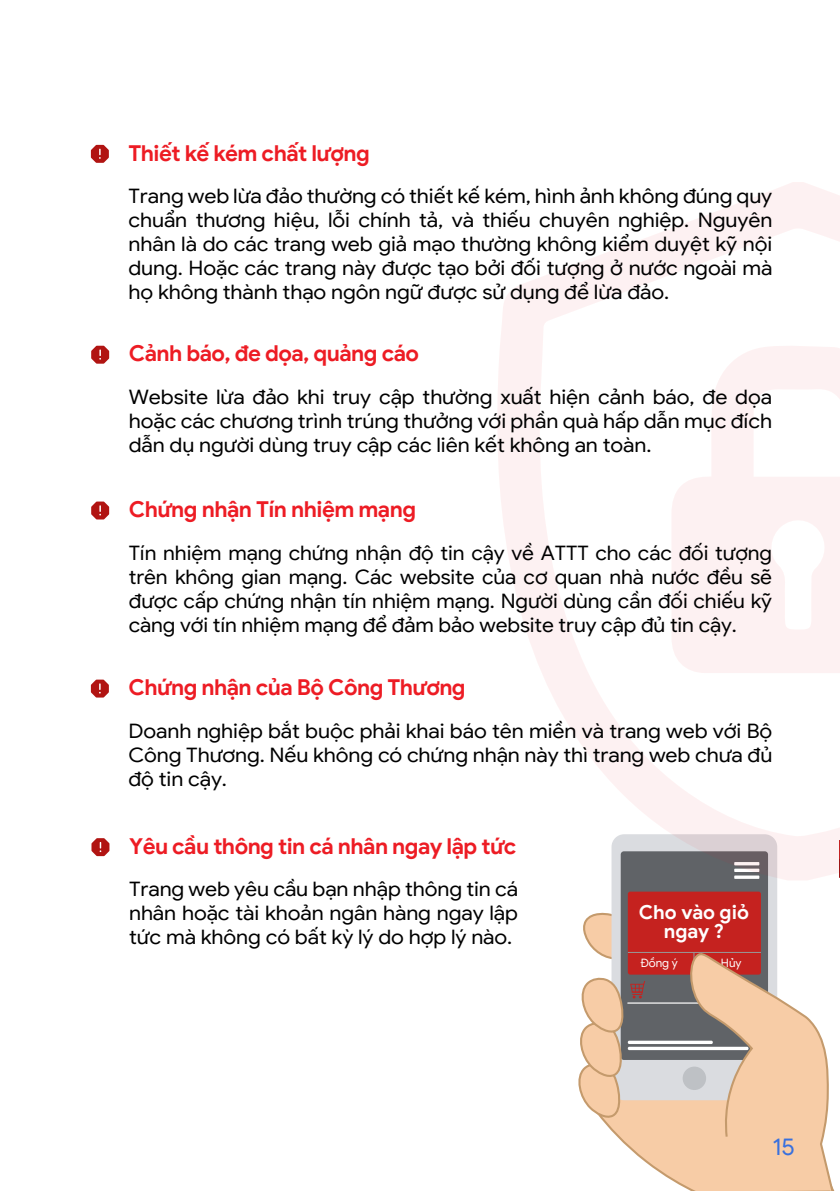
<style>
.page{position:relative;width:840px;height:1191px;background:#fff}
.page>*{position:absolute;margin:0;border:0;box-sizing:border-box;transform-origin:0 0}
.t1{font:24px "Google Sans";color:#3870de}
.t2{font:700 22px "Google Sans";letter-spacing:-.025em;color:#ed1c24}
.t3{font:20px/24px "Google Sans";letter-spacing:-.005em;color:#000;text-align:justify;scale:1.07 1}
.t4{font:20px/24px "Google Sans";letter-spacing:-.005em;color:#000;text-align:justify;scale:1.05 1}
.t5{font:700 19.4px/19.4px "Google Sans";letter-spacing:-.005em;color:#fff;text-align:center}
.t6{font:11.6px "Google Sans";color:#fff}
</style>
<div class="page">
<svg style="left:601px;top:1100px;width:234px;height:91px"></svg>
<svg style="left:583px;top:912px;width:28px;height:47px"></svg>
<div style="left:611px;top:834px;width:165px;height:266px;background:#dadce0;border-radius:13px"></div>
<div style="left:620px;top:851px;width:147px;height:209px;background:#606367;border-radius:3px"></div>
<svg style="left:682px;top:1066px;width:23px;height:24px"></svg>
<svg style="left:627px;top:1040px;width:85px;height:4px"></svg>
<svg style="left:627px;top:1046px;width:121px;height:4px"></svg>
<hr style="left:627px;top:1002px;width:133px;height:1px;background:#fff">
<div style="left:627px;top:891px;width:133px;height:83px;background:#c5221f;border-radius:2px"></div>
<hr style="left:627px;top:952px;width:133px;height:1px;background:#989898">
<svg style="left:685px;top:952px;width:149px;height:239px"></svg>
<svg style="left:578px;top:975px;width:66px;height:144px"></svg>
<svg style="left:498px;top:182px;width:341px;height:698px"></svg>
<svg style="left:671px;top:344px;width:168px;height:329px;fill:#fdf1f2"></svg>
<svg style="left:91px;top:145px;width:18px;height:18px"></svg>
<svg style="left:91px;top:346px;width:18px;height:18px"></svg>
<svg style="left:91px;top:501px;width:18px;height:18px"></svg>
<svg style="left:91px;top:679px;width:18px;height:18px"></svg>
<svg style="left:91px;top:838px;width:18px;height:18px"></svg>
<svg style="left:839px;top:828px;width:1px;height:50px"></svg>
<p class="t2" style="left:128px;top:139px;width:243px">Thiết kế kém chất lượng</p>
<p class="t3" style="left:128px;top:184px;width:603px">Trang web lừa đảo thường có thiết kế kém, hình ảnh không đúng quy chuẩn thương hiệu, lỗi chính tả, và thiếu chuyên nghiệp. Nguyên nhân là do các trang web giả mạo thường không kiểm duyệt kỹ nội dung. Hoặc các trang này được tạo bởi đối tượng ở nước ngoài mà họ không thành thạo ngôn ngữ được sử dụng để lừa đảo.</p>
<p class="t2" style="left:129px;top:339px;width:291px">Cảnh báo, đe dọa, quảng cáo</p>
<p class="t3" style="left:129px;top:384px;width:602px">Website lừa đảo khi truy cập thường xuất hiện cảnh báo, đe dọa hoặc các chương trình trúng thưởng với phần quà hấp dẫn mục đích dẫn dụ người dùng truy cập các liên kết không an toàn.</p>
<p class="t2" style="left:129px;top:495px;width:289px">Chứng nhận Tín nhiệm mạng</p>
<p class="t4" style="left:129px;top:540px;width:614px">Tín nhiệm mạng chứng nhận độ tin cậy về ATTT cho các đối tượng trên không gian mạng. Các website của cơ quan nhà nước đều sẽ được cấp chứng nhận tín nhiệm mạng. Người dùng cần đối chiếu kỹ càng với tín nhiệm mạng để đảm bảo website truy cập đủ tin cậy.</p>
<p class="t2" style="left:128px;top:673px;width:338px">Chứng nhận của Bộ Công Thương</p>
<p class="t3" style="left:128px;top:718px;width:603px">Doanh nghiệp bắt buộc phải khai báo tên miền và trang web với Bộ Công Thương. Nếu không có chứng nhận này thì trang web chưa đủ độ tin cậy.</p>
<p class="t2" style="left:129px;top:832px;width:388px">Yêu cầu thông tin cá nhân ngay lập tức</p>
<p class="t3" style="left:129px;top:877px;width:365px">Trang web yêu cầu bạn nhập thông tin cá nhân hoặc tài khoản ngân hàng ngay lập tức mà không có bất kỳ lý do hợp lý nào.</p>
<p class="t5" style="left:638px;top:902px;width:111px">Cho vào giỏ ngay ?</p>
<p class="t6" style="left:640px;top:955px;width:39px">Đồng ý</p>
<p class="t6" style="left:720px;top:955px;width:22px">Hủy</p>
<p class="t1" style="left:772px;top:1131px;width:24px">15</p>
</div>
